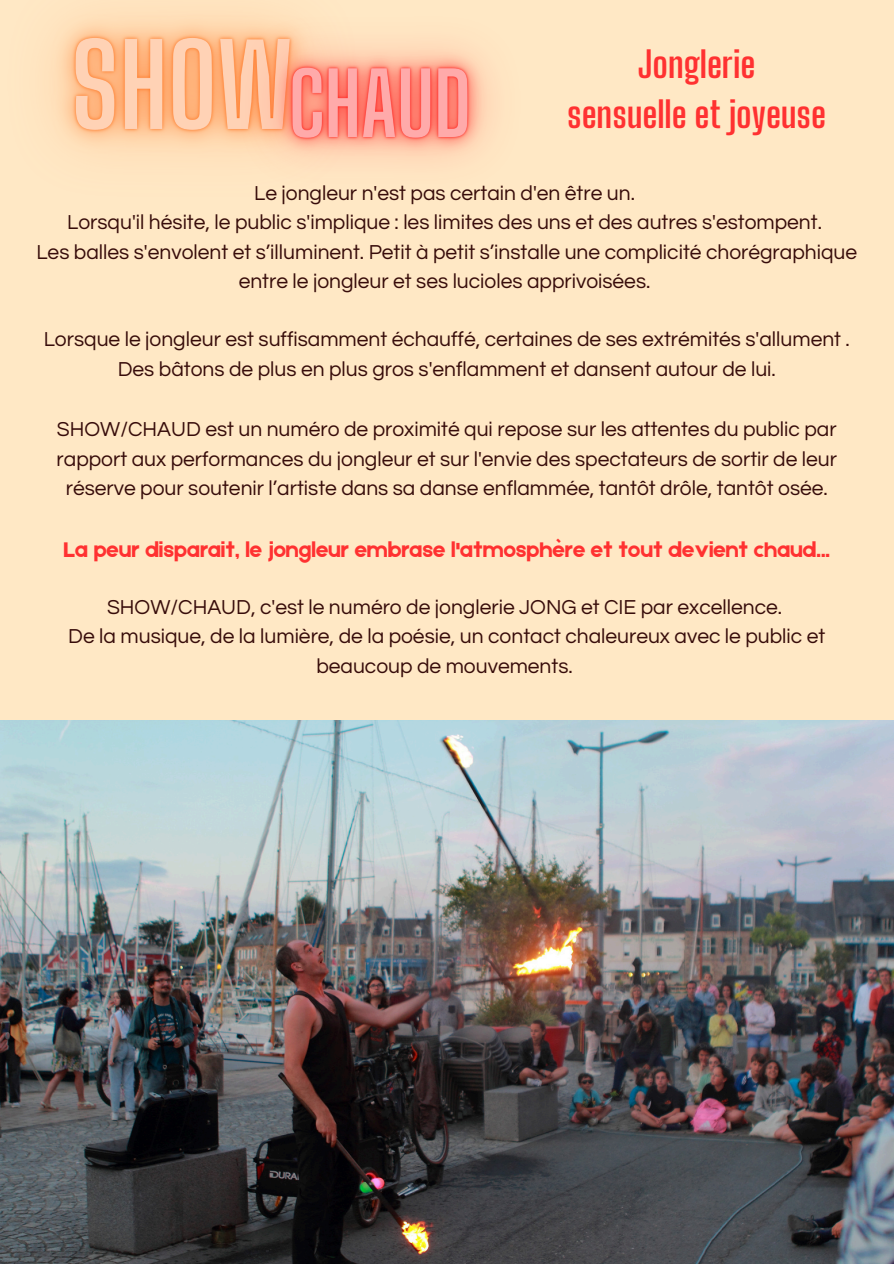
<style>
.page{position:relative;width:894px;height:1264px;background:#fff}
.page>*{position:absolute;margin:0;border:0;box-sizing:border-box;transform-origin:0 0}
.t1{font:700 36px/49.5px "Big Shoulders Display";color:#ff3131;text-align:center}
.t2{font:22.5px "Etna";color:#ff3131}
.t3{font:21px/29.2px "Questrial";color:#370c0a;text-align:center}
</style>
<div class="page">
<div style="left:0;top:0;width:893px;height:1263px;background:#ffe8c5"></div>
<img style="left:0;top:720px;width:893px;height:543px">
<img style="left:50px;top:14px;width:141px;height:140px">
<img style="left:191px;top:14px;width:301px;height:149px">
<p class="t1" style="left:567px;top:39px;width:260px">Jonglerie<br>sensuelle et joyeuse</p>
<h3 class="t3" style="left:254px;top:179px;width:382px">Le jongleur n'est pas certain d'en être un.</h3>
<p class="t3" style="left:67px;top:208px;width:756px">Lorsqu'il hésite, le public s'implique : les limites des uns et des autres s'estompent.</p>
<p class="t3" style="left:36px;top:237px;width:822px">Les balles s'envolent et s’illuminent. Petit à petit s’installe une complicité chorégraphique entre le jongleur et ses lucioles apprivoisées.</p>
<p class="t3" style="left:44px;top:325px;width:807px">Lorsque le jongleur est suffisamment échauffé, certaines de ses extrémités s'allument .<br>Des bâtons de plus en plus gros s'enflamment et dansent autour de lui.</p>
<p class="t3" style="left:57px;top:415px;width:781px">SHOW/CHAUD est un numéro de proximité qui repose sur les attentes du public par rapport aux performances du jongleur et sur l'envie des spectateurs de sortir de leur réserve pour soutenir l’artiste dans sa danse enflammée, tantôt drôle, tantôt osée.</p>
<p class="t2" style="left:64px;top:533px;width:767px">La peur disparait, le jongleur embrase l'atmosphère et tout devient chaud...</p>
<p class="t3" style="left:107px;top:593px;width:676px">SHOW/CHAUD, c'est le numéro de jonglerie JONG et CIE par excellence.</p>
<p class="t3" style="left:68px;top:622px;width:758px">De la musique, de la lumière, de la poésie, un contact chaleureux avec le public et beaucoup de mouvements.</p>
</div>
